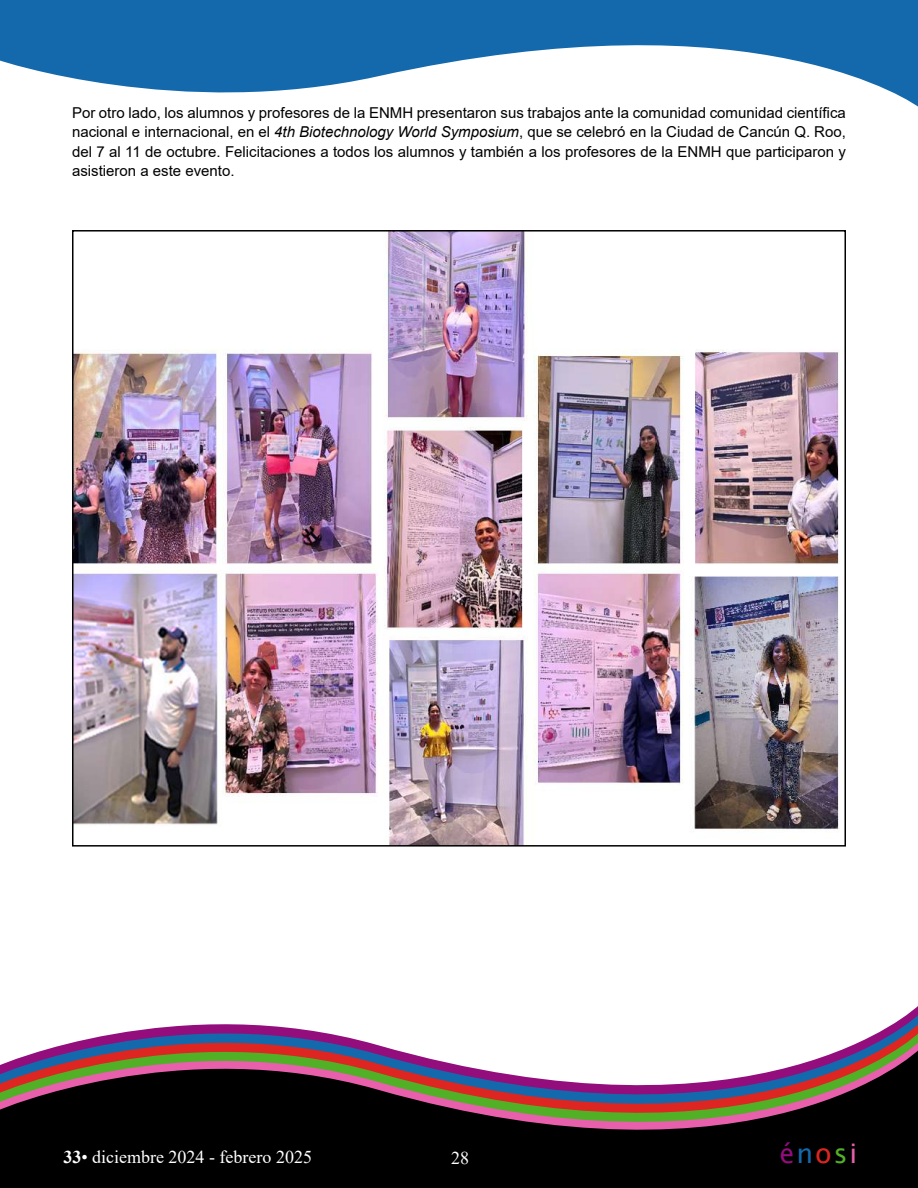
<style>
.page{position:relative;width:918px;height:1188px;background:#fff}
.page>*{position:absolute;margin:0;border:0;box-sizing:border-box;transform-origin:0 0}
.t1{font:27px "Lucida Sans";letter-spacing:.075em;color:#930d7d}
.t2{font:18px "Times New Roman";color:#fff}
.t3{font:15px/19.5px "Arial";color:#000;text-align:justify}
.s1{font-style:italic}
.s2{font-weight:700}
.s3{color:#1369ac}
.s4{color:#dd2521}
.s5{color:#52b026}
.s6{color:#e85fac}
</style>
<div class="page">
<svg style="left:120px;top:1025px;width:798px;height:8px"></svg>
<svg style="left:0;top:1033px;width:918px;height:155px;background:#4a3d42"></svg>
<svg style="left:0;top:0;width:917px;height:106px;fill:#1369ac"></svg>
<img style="left:75px;top:233px;width:767px;height:611px">
<svg style="left:917px;top:0;width:1px;height:107px"></svg>
<p class="t3" style="left:72px;top:103px;width:776px">Por otro lado, los alumnos y profesores de la ENMH presentaron sus trabajos ante la comunidad comunidad científica nacional e internacional, en el <span class="s1">4th Biotechnology World Symposium</span>, que se celebró en la Ciudad de Cancún Q. Roo, del 7 al 11 de octubre. Felicitaciones a todos los alumnos y también a los profesores de la ENMH que participaron y asistieron a este evento.</p>
<p class="t2" style="left:63px;top:1144px;width:250px"><span class="s2">33</span>• diciembre 2024 - febrero 2025</p>
<p class="t2" style="left:451px;top:1145px;width:19px">28</p>
<h1 class="t1" style="left:779px;top:1138px;width:80px">é<span class="s3">n</span><span class="s4">o</span><span class="s5">s</span><span class="s6">i</span></h1>
</div>
